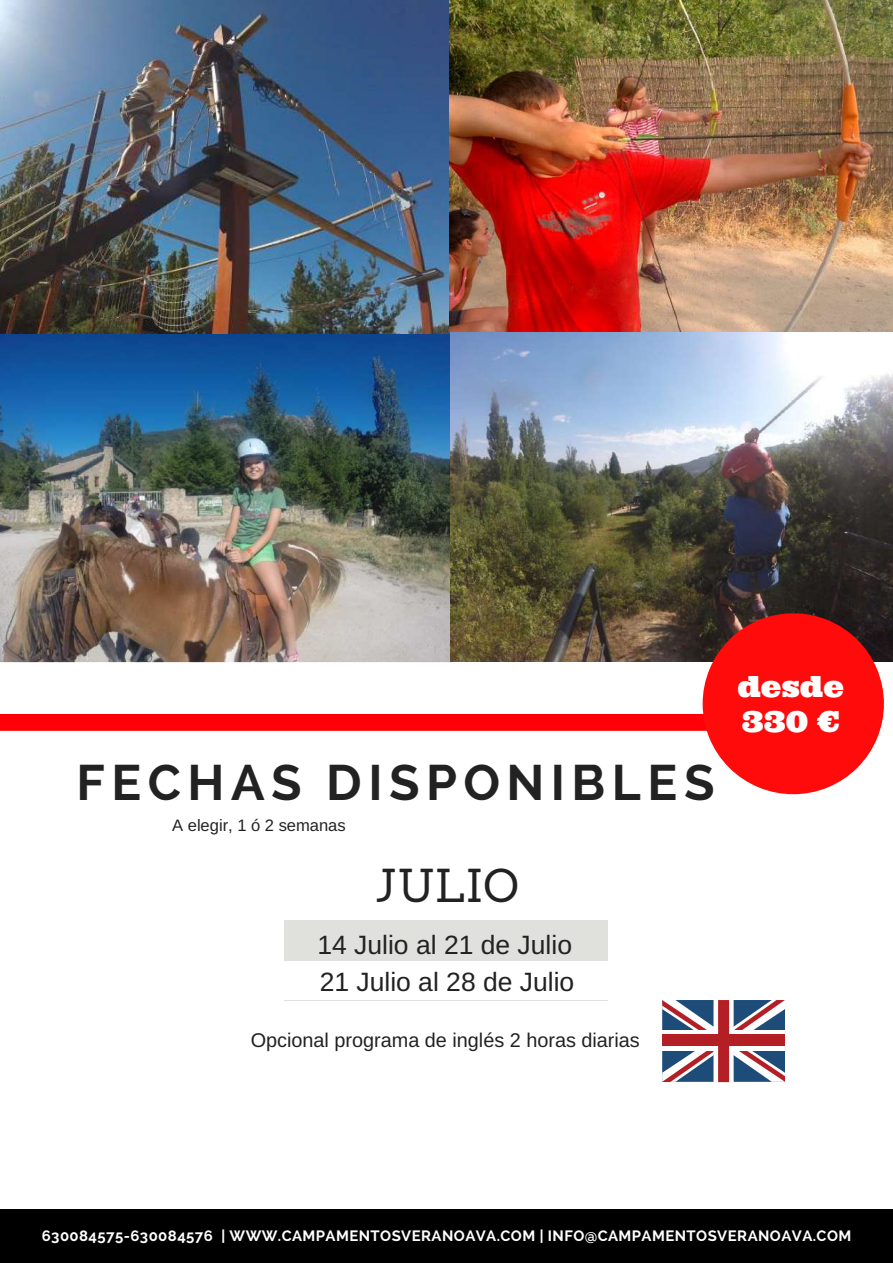
<style>
.page{position:relative;width:893px;height:1263px;background:#fff}
.page>*{position:absolute;margin:0;border:0;box-sizing:border-box;transform-origin:0 0}
.t1{font:700 49.65px "Raleway";letter-spacing:.13em;color:#222}
.t2{font:46.35px "Sanchez";color:#222}
.t3{font:29.25px/35px "Ultra";color:#fff}
.t4{font:26.55px/37.2px "Arimo";color:#222}
.t5{font:19.8px "Arimo";color:#222}
.t6{font:16.5px "Arimo";color:#222}
.t7{font:700 14.85px "Raleway";letter-spacing:.03em;color:#fff}
</style>
<div class="page">
<img style="left:0;top:333px;width:450px;height:280px">
<img style="left:0;top:0;width:450px;height:333px">
<div style="left:0;top:1209px;width:893px;height:54px;background:#000"></div>
<img style="left:450px;top:331px;width:443px;height:330px">
<img style="left:449px;top:0;width:444px;height:331px">
<div style="left:391px;top:1000px;width:109px;height:41px;background:#e0e0dc"></div>
<div style="left:284px;top:1000px;width:109px;height:41px;background:#e0e0dc"></div>
<div style="left:499px;top:1000px;width:109px;height:41px;background:#e0e0dc"></div>
<div style="left:499px;top:920px;width:109px;height:41px;background:#e0e0dc"></div>
<div style="left:284px;top:920px;width:109px;height:41px;background:#e0e0dc"></div>
<div style="left:391px;top:920px;width:109px;height:41px;background:#e0e0dc"></div>
<svg style="left:662px;top:1000px;width:123px;height:82px"></svg>
<div style="left:662px;top:1030px;width:123px;height:20px;background:#fff"></div>
<div style="left:713px;top:1000px;width:21px;height:82px;background:#fff"></div>
<div style="left:718px;top:1000px;width:11px;height:82px;background:#b41f26"></div>
<div style="left:662px;top:1034px;width:123px;height:11px;background:#b41f26"></div>
<svg style="left:0;top:613px;width:884px;height:181px"></svg>
<div style="left:257px;top:1001px;width:361px;height:131px;background:#fff"></div>
<h1 class="t1" style="left:77px;top:754px;width:639px">FECHAS DISPONIBLES</h1>
<p class="t6" style="left:172px;top:816px;width:175px">A elegir, 1 ó 2 semanas</p>
<h2 class="t2" style="left:375px;top:855px;width:146px">JULIO</h2>
<h3 class="t4" style="left:317px;top:926px;width:258px">14 Julio al 21 de Julio<br>21 Julio al 28 de Julio</h3>
<h3 class="t5" style="left:251px;top:1030px;width:391px">Opcional programa de inglés 2 horas diarias</h3>
<h3 class="t3" style="left:738px;top:669px;width:108px">desde<br>330 €</h3>
<p class="t7" style="left:42px;top:1227px;width:811px">630084575-630084576 | WWW.CAMPAMENTOSVERANOAVA.COM | INFO@CAMPAMENTOSVERANOAVA.COM</p>
</div>
